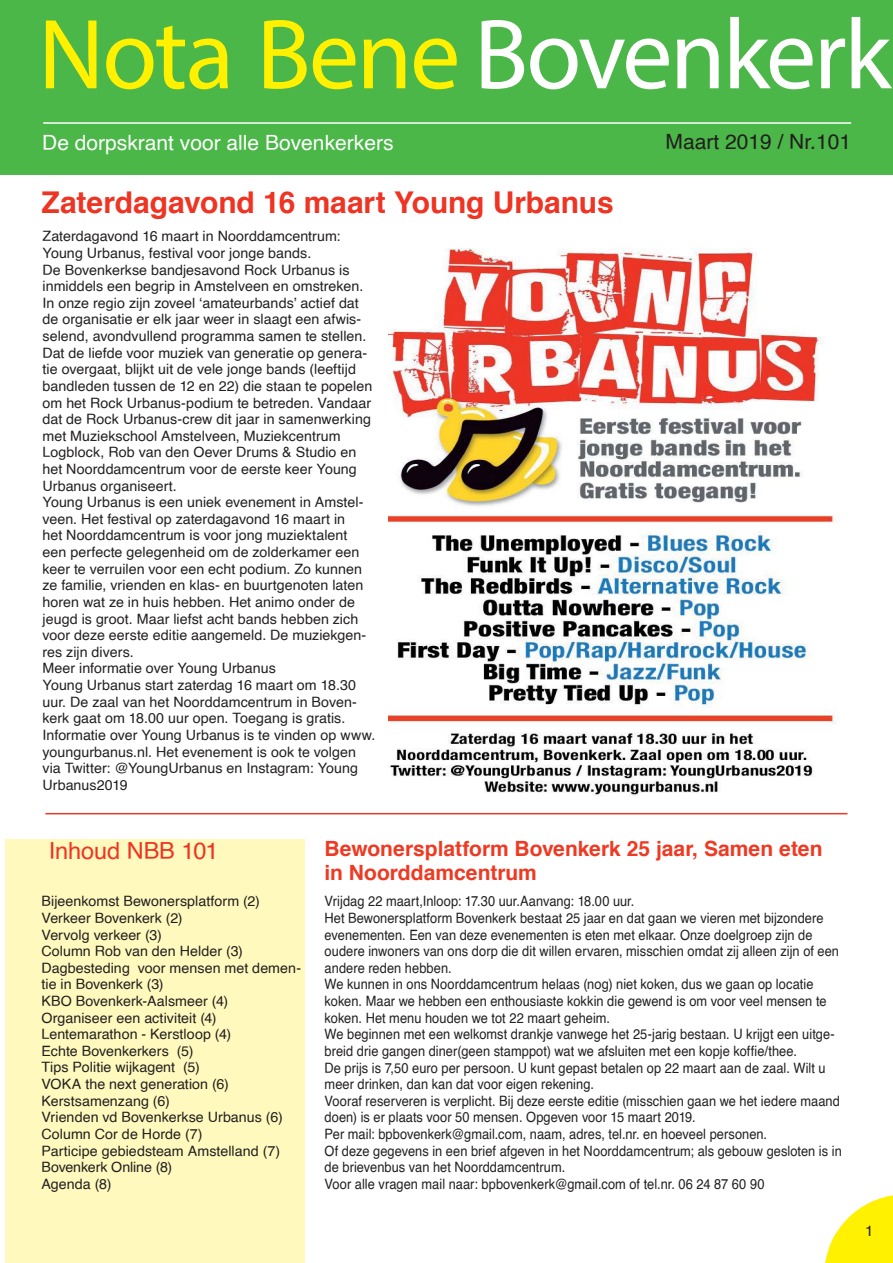
<style>
.page{position:relative;width:893px;height:1263px;background:#fff}
.page>*{position:absolute;margin:0;border:0;box-sizing:border-box;transform-origin:0 0}
.t1{font:100.5px "Myriad Pro";letter-spacing:-.025em;color:#fff}
.t2{font:700 30px "Helvetica";letter-spacing:-.005em;color:#ee3423}
.t3{font:23.55px "Helvetica";letter-spacing:-.005em;color:#ee3423}
.t4{font:700 21px/24px "Helvetica";color:#ee3a23}
.t5{font:21px "Helvetica";color:#fff}
.t6{font:21px "Helvetica";color:#221f1f}
.t7{font:15px "Helvetica";color:#221f1f}
.t8{font:14.25px/16.6px "Helvetica";letter-spacing:.005em;color:#221f1f}
.t9{font:14.25px/16.6px "Helvetica";letter-spacing:.005em;color:#221f1f;scale:.9 1}
.s1{color:#fff100}
</style>
<div class="page">
<div style="left:0;top:0;width:893px;height:175px;background:#4bb748"></div>
<div style="left:6px;top:840px;width:299px;height:423px;background:#fff9bd"></div>
<hr style="left:43px;top:122px;width:808px;height:2px;background:#fff">
<img style="left:388px;top:248px;width:460px;height:567px">
<hr style="left:45px;top:813px;width:802px;height:1px;background:#ee3a23">
<svg style="left:825px;top:1195px;width:68px;height:68px"></svg>
<h1 class="t1" style="left:38px;top:-5px;width:854px"><span class="s1">Nota Bene</span> Bovenkerk</h1>
<h3 class="t5" style="left:42px;top:134px;width:353px">De dorpskrant voor alle Bovenkerkers</h3>
<h2 class="t2" style="left:41px;top:191px;width:574px">Zaterdagavond 16 maart Young Urbanus</h2>
<p class="t8" style="left:43px;top:229px;width:334px">Zaterdagavond 16 maart in Noorddamcentrum:<br>Young Urbanus, festival voor jonge bands.<br>De Bovenkerkse bandjesavond Rock Urbanus is inmiddels een begrip in Amstelveen en omstreken.<br>In onze regio zijn zoveel ‘amateurbands’ actief dat de organisatie er elk jaar weer in slaagt een afwis&shy;selend, avondvullend programma samen te stellen.<br>Dat de liefde voor muziek van generatie op genera&shy;tie overgaat, blijkt uit de vele jonge bands (leeftijd bandleden tussen de 12 en 22) die staan te popelen om het Rock Urbanus-podium te betreden. Vandaar dat de Rock Urbanus-crew dit jaar in samenwerking met Muziekschool Amstelveen, Muziekcentrum Logblock, Rob van den Oever Drums &amp; Studio en het Noorddamcentrum voor de eerste keer Young Urbanus organiseert.<br>Young Urbanus is een uniek evenement in Amstel&shy;veen. Het festival op zaterdagavond 16 maart in<br>het Noorddamcentrum is voor jong muziektalent<br>een perfecte gelegenheid om de zolderkamer een keer te verruilen voor een echt podium. Zo kunnen ze familie, vrienden en klas- en buurtgenoten laten horen wat ze in huis hebben. Het animo onder de jeugd is groot. Maar liefst acht bands hebben zich voor deze eerste editie aangemeld. De muziekgen&shy;res zijn divers.<br>Meer informatie over Young Urbanus<br>Young Urbanus start zaterdag 16 maart om 18.30 uur. De zaal van het Noorddamcentrum in Boven&shy;kerk gaat om 18.00 uur open. Toegang is gratis.<br>Informatie over Young Urbanus is te vinden op www. youngurbanus.nl. Het evenement is ook te volgen via Twitter: @YoungUrbanus en Instagram: Young Urbanus2019</p>
<h3 class="t6" style="left:665px;top:134px;width:187px">Maart 2019 / Nr.101</h3>
<h3 class="t3" style="left:49px;top:842px;width:171px">Inhoud NBB 101</h3>
<p class="t8" style="left:41px;top:894px;width:261px">Bijeenkomst Bewonersplatform (2)<br>Verkeer Bovenkerk (2)<br>Vervolg verkeer (3)<br>Column Rob van den Helder (3)<br>Dagbesteding voor mensen met demen&shy;tie in Bovenkerk (3)<br>KBO Bovenkerk-Aalsmeer (4)<br>Organiseer een activiteit (4)<br>Lentemarathon - Kerstloop (4)<br>Echte Bovenkerkers (5)<br>Tips Politie wijkagent (5)<br>VOKA the next generation (6)<br>Kerstsamenzang (6)<br>Vrienden vd Bovenkerkse Urbanus (6)<br>Column Cor de Horde (7)<br>Participe gebiedsteam Amstelland (7)<br>Bovenkerk Online (8)<br>Agenda (8)</p>
<h3 class="t4" style="left:325px;top:838px;width:500px">Bewonersplatform Bovenkerk 25 jaar, Samen eten in Noorddamcentrum</h3>
<p class="t9" style="left:325px;top:894px;width:576px">Vrijdag 22 maart,Inloop: 17.30 uur.Aanvang: 18.00 uur.<br>Het Bewonersplatform Bovenkerk bestaat 25 jaar en dat gaan we vieren met bijzondere evenementen. Een van deze evenementen is eten met elkaar. Onze doelgroep zijn de oudere inwoners van ons dorp die dit willen ervaren, misschien omdat zij alleen zijn of een andere reden hebben.<br>We kunnen in ons Noorddamcentrum helaas (nog) niet koken, dus we gaan op locatie koken. Maar we hebben een enthousiaste kokkin die gewend is om voor veel mensen te koken. Het menu houden we tot 22 maart geheim.<br>We beginnen met een welkomst drankje vanwege het 25-jarig bestaan. U krijgt een uitge&shy;breid drie gangen diner(geen stamppot) wat we afsluiten met een kopje koffie/thee.<br>De prijs is 7,50 euro per persoon. U kunt gepast betalen op 22 maart aan de zaal. Wilt u meer drinken, dan kan dat voor eigen rekening.<br>Vooraf reserveren is verplicht. Bij deze eerste editie (misschien gaan we het iedere maand doen) is er plaats voor 50 mensen. Opgeven voor 15 maart 2019.<br>Per mail: bpbovenkerk@gmail.com, naam, adres, tel.nr. en hoeveel personen.<br>Of deze gegevens in een brief afgeven in het Noorddamcentrum; als gebouw gesloten is in de brievenbus van het Noorddamcentrum.<br>Voor alle vragen mail naar: bpbovenkerk@gmail.com of tel.nr. 06 24 87 60 90</p>
<p class="t7" style="left:865px;top:1224px;width:10px">1</p>
</div>
